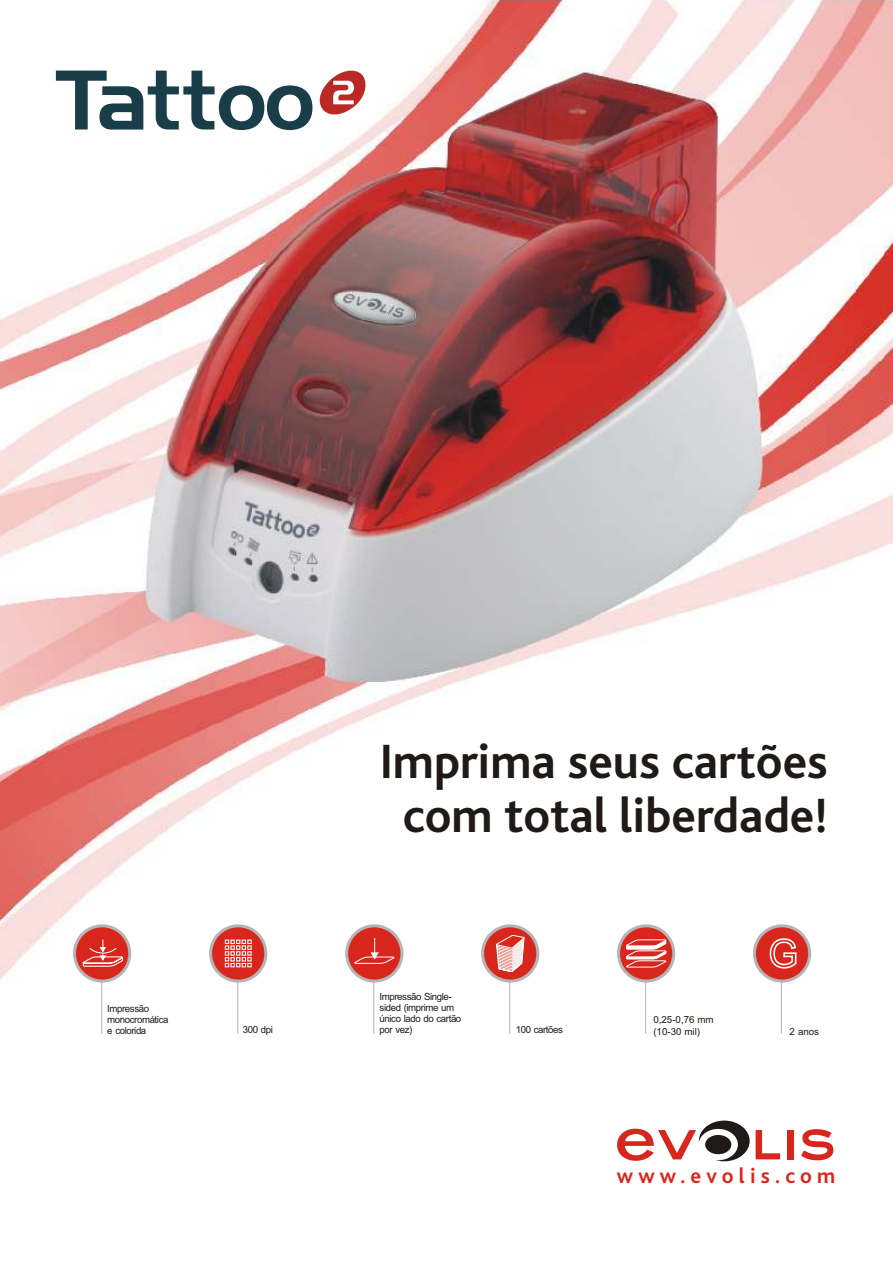
<style>
.page{position:relative;width:893px;height:1263px;background:#fff}
.page>*{position:absolute;margin:0;border:0;box-sizing:border-box;transform-origin:0 0}
.t1{font:700 50.4px/54.6px "Bliss";color:#1f1a17;text-align:center}
.t2{font:700 22.2px "Bliss";letter-spacing:.24em;color:#d9261c}
.t3{font:9.9px/10.9px "Arial";letter-spacing:-.04em;color:#1f1a17}
.t4{font:9.75px/12px "Arial";color:#1f1a17}
</style>
<div class="page">
<img style="left:0;top:0;width:893px;height:1034px">
<svg style="left:756px;top:1130px;width:24px;height:29px"></svg>
<div style="left:787px;top:1130px;width:6px;height:29px;background:#d9261c"></div>
<svg style="left:801px;top:1129px;width:32px;height:31px"></svg>
<svg style="left:617px;top:1120px;width:133px;height:41px"></svg>
<div style="left:614px;top:922px;width:68px;height:68px;background:#fff;border-radius:50%"></div>
<div style="left:750px;top:922px;width:68px;height:68px;background:#fff;border-radius:50%"></div>
<div style="left:342px;top:922px;width:68px;height:68px;background:#fff;border-radius:50%"></div>
<div style="left:206px;top:922px;width:68px;height:68px;background:#fff;border-radius:50%"></div>
<div style="left:69px;top:922px;width:69px;height:68px;background:#fff;border-radius:50%"></div>
<svg style="left:73px;top:924px;width:58px;height:58px"></svg>
<svg style="left:82px;top:938px;width:42px;height:29px"></svg>
<svg style="left:209px;top:924px;width:58px;height:58px;background:#d04e47"></svg>
<svg style="left:225px;top:939px;width:27px;height:28px"></svg>
<svg style="left:481px;top:924px;width:58px;height:58px;background:#ce5750"></svg>
<svg style="left:495px;top:934px;width:30px;height:38px"></svg>
<svg style="left:617px;top:924px;width:58px;height:58px"></svg>
<svg style="left:626px;top:939px;width:41px;height:29px"></svg>
<svg style="left:753px;top:924px;width:58px;height:58px;background:#d04e47"></svg>
<svg style="left:345px;top:924px;width:58px;height:58px;background:#ce544e"></svg>
<svg style="left:354px;top:938px;width:41px;height:26px"></svg>
<hr style="left:101px;top:980px;width:1px;height:54px;background:#b5b5b5">
<hr style="left:237px;top:980px;width:1px;height:54px;background:#b5b5b5">
<hr style="left:373px;top:980px;width:1px;height:54px;background:#b5b5b5">
<hr style="left:509px;top:980px;width:1px;height:54px;background:#b5b5b5">
<hr style="left:645px;top:980px;width:1px;height:54px;background:#b5b5b5">
<hr style="left:781px;top:980px;width:1px;height:54px;background:#b5b5b5">
<svg style="left:770px;top:938px;width:26px;height:30px"></svg>
<svg style="left:56px;top:68px;width:312px;height:62px"></svg>
<p class="t3" style="left:107px;top:1003px;width:63px">Impressão monocromática e colorida</p>
<h1 class="t1" style="left:380px;top:737px;width:449px">Imprima seus cartões com total liberdade!</h1>
<p class="t3" style="left:380px;top:992px;width:83px">Impressão Single&shy;sided (imprime um único lado do cartão por vez)</p>
<p class="t3" style="left:243px;top:1025px;width:32px">300 dpi</p>
<p class="t3" style="left:516px;top:1025px;width:49px">100 cartões</p>
<p class="t4" style="left:653px;top:1014px;width:62px">0,25-0,76 mm (10-30 mil)</p>
<p class="t4" style="left:790px;top:1026px;width:31px">2 anos</p>
<h2 class="t2" style="left:617px;top:1166px;width:220px">www.evolis.com</h2>
</div>
